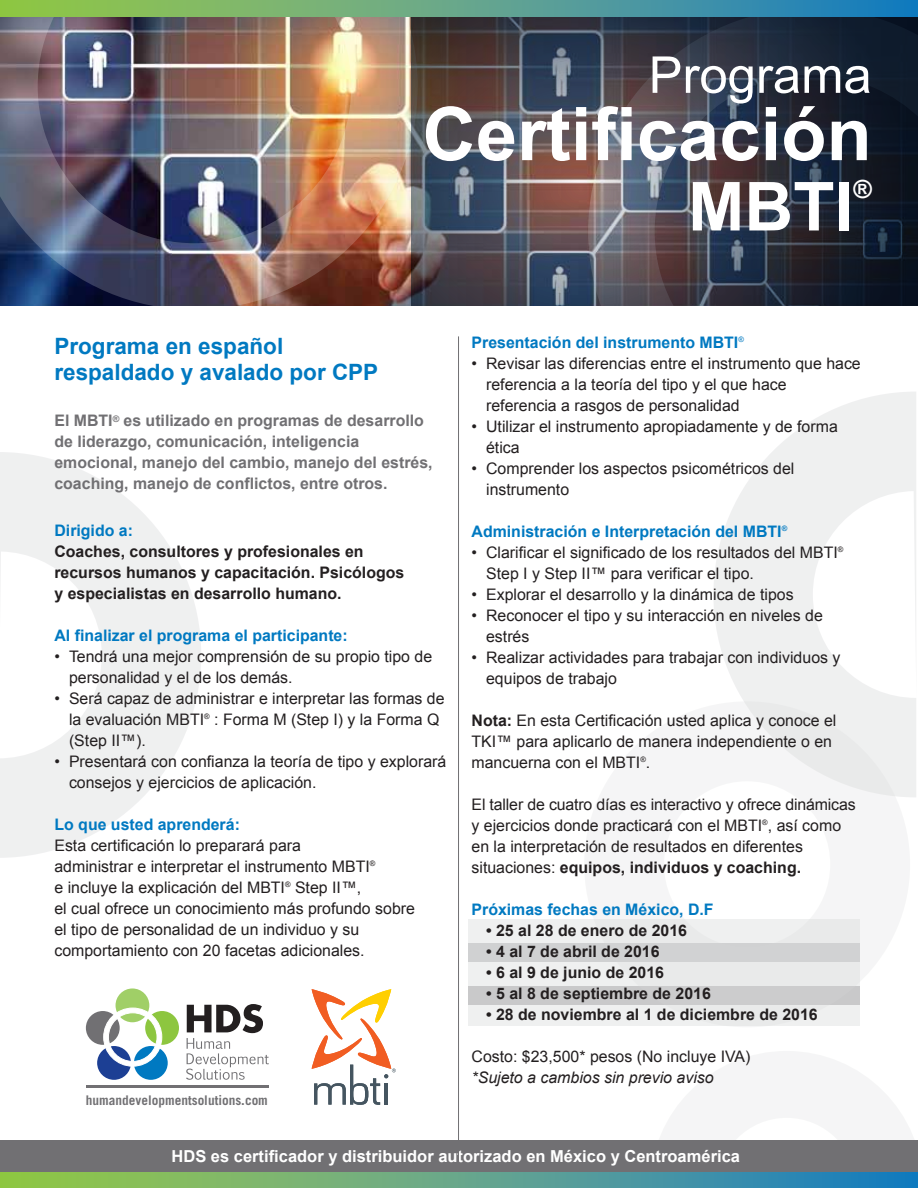
<style>
.page{position:relative;width:918px;height:1188px;background:#fff}
.page>*{position:absolute;margin:0;border:0;box-sizing:border-box;transform-origin:0 0}
.t1{font:700 74.25px "Arial";color:#fff}
.t2{font:700 67.65px "Arial";color:#fff}
.t3{font:50.85px "Arial";color:#fff}
.t4{font:700 25.05px "Arial";color:#fff}
.t5{font:700 22.5px/25.5px "Arial";color:#0079c1}
.t6{font:700 16.5px "Arial";color:#fff}
.t7{font:15.9px/21px "Arial";color:#231f20}
.t8{font:700 15.9px/21px "Arial";color:#231f20}
.t9{font:700 15.9px "Arial";color:#0079c1}
.t10{font:700 15.9px/21px "Arial";color:#717073}
.t11{font:italic 15.9px "Arial";color:#231f20}
.t12{font:700 13.35px "Trade Gothic";color:#717073}
.s1{font-weight:700}
</style>
<div class="page">
<svg style="left:468px;top:920px;width:116px;height:106px;fill:#eff0f0"></svg>
<div style="left:468px;top:986px;width:392px;height:18px;background:#c9c9ca"></div>
<svg style="left:714px;top:392px;width:202px;height:405px;fill:#eff0f0"></svg>
<svg style="left:0;top:452px;width:201px;height:406px;fill:#eff0f0"></svg>
<svg style="left:584px;top:701px;width:326px;height:325px;fill:#f5f5f6"></svg>
<svg style="left:650px;top:1140px;width:268px;height:1px"></svg>
<svg style="left:0;top:1172px;width:918px;height:16px;background:#5fa487"></svg>
<div style="left:0;top:1141px;width:918px;height:31px;background:#717073"></div>
<hr style="left:458px;top:336px;width:1px;height:830px;background:#717073">
<img style="left:0;top:16px;width:411px;height:289px">
<img style="left:411px;top:16px;width:507px;height:289px">
<svg style="left:0;top:0;width:918px;height:16px;background:#5fa487"></svg>
<hr style="left:86px;top:1086px;width:182px;height:2px;background:#717073">
<svg style="left:186px;top:1004px;width:83px;height:76px"></svg>
<div style="left:116px;top:988px;width:33px;height:34px;background:#a0cf67;border-radius:50%"></div>
<div style="left:145px;top:1011px;width:34px;height:34px;background:#8dc63f;border-radius:50%"></div>
<div style="left:86px;top:1011px;width:34px;height:34px;background:#717073;border-radius:50%"></div>
<div style="left:134px;top:1046px;width:34px;height:34px;background:#0079c1;border-radius:50%"></div>
<div style="left:97px;top:1046px;width:34px;height:34px;background:#1c3f94;border-radius:50%"></div>
<svg style="left:103px;top:1007px;width:60px;height:60px"></svg>
<svg style="left:312px;top:989px;width:84px;height:116px"></svg>
<h3 class="t3" style="left:649px;top:42px;width:225px">Programa</h3>
<h1 class="t1" style="left:422px;top:85px;width:451px">Certificación</h1>
<h2 class="t2" style="left:688px;top:162px;width:167px">MBTI</h2>
<h3 class="t4" style="left:853px;top:172px;width:20px">®</h3>
<h3 class="t5" style="left:54px;top:334px;width:325px">Programa en español respaldado y avalado por CPP</h3>
<p class="t10" style="left:54px;top:411px;width:380px">El MBTI<sup>®</sup> es utilizado en programas de desarrollo de liderazgo, comunicación, inteligencia emocional, manejo del cambio, manejo del estrés, coaching, manejo de conflictos, entre otros.</p>
<p class="t9" style="left:54px;top:520px;width:80px">Dirigido a:</p>
<p class="t8" style="left:54px;top:541px;width:351px">Coaches, consultores y profesionales en recursos humanos y capacitación. Psicólogos y especialistas en desarrollo humano.</p>
<p class="t9" style="left:54px;top:625px;width:295px">Al finalizar el programa el participante:</p>
<p class="t7" style="left:69px;top:646px;width:365px;text-indent:-15px">• Tendrá una mejor comprensión de su propio tipo de personalidad y el de los demás.</p>
<p class="t7" style="left:69px;top:688px;width:377px;text-indent:-15px">• Será capaz de administrar e interpretar las formas de la evaluación MBTI<sup>®</sup> : Forma M (Step I) y la Forma Q (Step II™).</p>
<p class="t7" style="left:69px;top:751px;width:379px;text-indent:-15px">• Presentará con confianza la teoría de tipo y explorará consejos y ejercicios de aplicación.</p>
<p class="t9" style="left:54px;top:814px;width:187px">Lo que usted aprenderá:</p>
<p class="t7" style="left:54px;top:835px;width:362px">Esta certificación lo preparará para<br>administrar e interpretar el instrumento MBTI<sup>®<br></sup>e incluye la explicación del MBTI<sup>®</sup> Step II™,<br>el cual ofrece un conocimiento más profundo sobre el tipo de personalidad de un individuo y su comportamiento con 20 facetas adicionales.</p>
<p class="t12" style="left:86px;top:1092px;width:183px">humandevelopmentsolutions.com</p>
<p class="t9" style="left:472px;top:332px;width:274px">Presentación del instrumento MBTI<sup>®</sup></p>
<p class="t7" style="left:486px;top:353px;width:376px;text-indent:-15px">• Revisar las diferencias entre el instrumento que hace referencia a la teoría del tipo y el que hace referencia a rasgos de personalidad</p>
<p class="t7" style="left:486px;top:416px;width:353px;text-indent:-15px">• Utilizar el instrumento apropiadamente y de forma ética</p>
<p class="t7" style="left:486px;top:458px;width:310px;text-indent:-15px">• Comprender los aspectos psicométricos del instrumento</p>
<p class="t9" style="left:472px;top:521px;width:317px">Administración e Interpretación del MBTI<sup>®</sup></p>
<p class="t7" style="left:486px;top:542px;width:359px;text-indent:-15px">• Clarificar el significado de los resultados del MBTI<sup>®<br></sup>Step I y Step II™ para verificar el tipo.</p>
<p class="t7" style="left:472px;top:584px;width:324px">• Explorar el desarrollo y la dinámica de tipos</p>
<p class="t7" style="left:486px;top:605px;width:338px;text-indent:-15px">• Reconocer el tipo y su interacción en niveles de estrés</p>
<p class="t7" style="left:486px;top:647px;width:356px;text-indent:-15px">• Realizar actividades para trabajar con individuos y equipos de trabajo</p>
<p class="t7" style="left:472px;top:710px;width:366px"><span class="s1">Nota:</span> En esta Certificación usted aplica y conoce el<br>TKI™ para aplicarlo de manera independiente o en mancuerna con el MBTI<sup>®</sup>.</p>
<p class="t7" style="left:472px;top:794px;width:386px">El taller de cuatro días es interactivo y ofrece dinámicas y ejercicios donde practicará con el MBTI<sup>®</sup>, así como en la interpretación de resultados en diferentes situaciones: <span class="s1">equipos, individuos y coaching.</span></p>
<p class="t9" style="left:472px;top:899px;width:244px">Próximas fechas en México, D.F</p>
<p class="t8" style="left:486px;top:920px;width:202px">• 25 al 28 de enero de 2016</p>
<p class="t8" style="left:486px;top:941px;width:175px">• 4 al 7 de abril de 2016</p>
<p class="t8" style="left:486px;top:962px;width:179px">• 6 al 9 de junio de 2016</p>
<p class="t8" style="left:486px;top:983px;width:226px">• 5 al 8 de septiembre de 2016</p>
<p class="t8" style="left:486px;top:1004px;width:333px">• 28 de noviembre al 1 de diciembre de 2016</p>
<p class="t7" style="left:472px;top:1046px;width:280px">Costo: $23,500* pesos (No incluye IVA)</p>
<p class="t11" style="left:472px;top:1067px;width:244px">*Sujeto a cambios sin previo aviso</p>
<p class="t6" style="left:172px;top:1145px;width:570px">HDS es certificador y distribuidor autorizado en México y Centroamérica</p>
</div>
